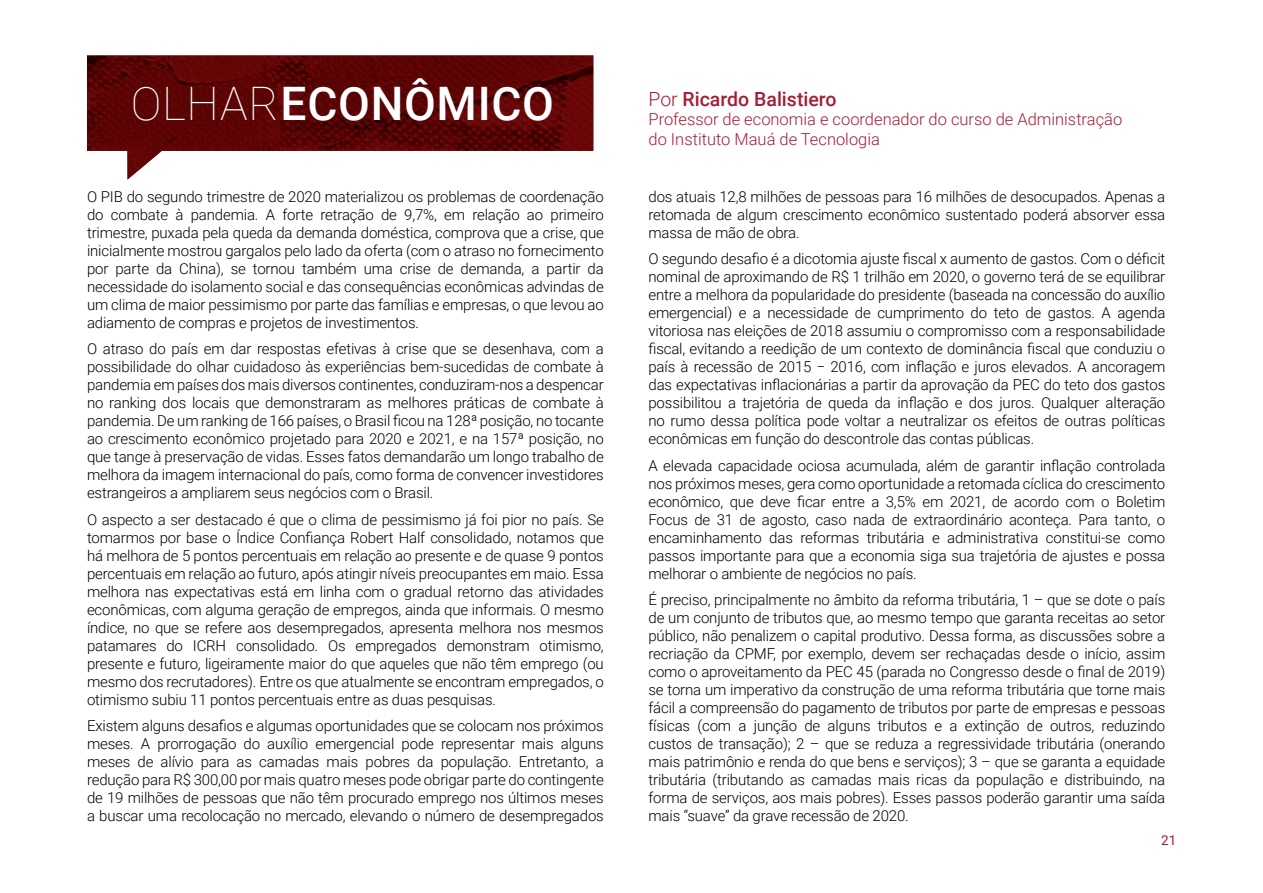
<style>
.page{position:relative;width:1263px;height:893px;background:#fff}
.page>*{position:absolute;margin:0;border:0;box-sizing:border-box;transform-origin:0 0}
.t1{font:500 46.2px "Roboto";letter-spacing:.015em;color:#fff}
.t2{font:500 19.5px "Roboto";color:#a41d36}
.t3{font:300 16.5px/19.8px "Roboto";color:#a41d36}
.t4{font:300 15px/18px "Roboto";letter-spacing:-.01em;color:#000;text-align:justify}
.t5{font:13.5px "Roboto";color:#9e1c36}
.s1{font-weight:100}
.s2{font-weight:300}
</style>
<div class="page">
<img style="left:87px;top:56px;width:506px;height:123px">
<h1 class="t1" style="left:131px;top:71px;width:425px"><span class="s1">OLHAR</span> ECONÔMICO</h1>
<p class="t4" style="left:87px;top:187px;width:518px">O PIB do segundo trimestre de 2020 materializou os problemas de coordenação do combate à pandemia. A forte retração de 9,7%, em relação ao primeiro trimestre, puxada pela queda da demanda doméstica, comprova que a crise, que inicialmente mostrou gargalos pelo lado da oferta (com o atraso no fornecimento por parte da China), se tornou também uma crise de demanda, a partir da necessidade do isolamento social e das consequências econômicas advindas de um clima de maior pessimismo por parte das famílias e empresas, o que levou ao adiamento de compras e projetos de investimentos.</p>
<p class="t4" style="left:87px;top:339px;width:518px">O atraso do país em dar respostas efetivas à crise que se desenhava, com a possibilidade do olhar cuidadoso às experiências bem-sucedidas de combate à pandemia em países dos mais diversos continentes, conduziram-nos a despencar no ranking dos locais que demonstraram as melhores práticas de combate à pandemia. De um ranking de 166 países, o Brasil ficou na 128ª posição, no tocante ao crescimento econômico projetado para 2020 e 2021, e na 157ª posição, no que tange à preservação de vidas. Esses fatos demandarão um longo trabalho de melhora da imagem internacional do país, como forma de convencer investidores estrangeiros a ampliarem seus negócios com o Brasil.</p>
<p class="t4" style="left:87px;top:510px;width:518px">O aspecto a ser destacado é que o clima de pessimismo já foi pior no país. Se tomarmos por base o Índice Confiança Robert Half consolidado, notamos que há melhora de 5 pontos percentuais em relação ao presente e de quase 9 pontos percentuais em relação ao futuro, após atingir níveis preocupantes em maio. Essa melhora nas expectativas está em linha com o gradual retorno das atividades econômicas, com alguma geração de empregos, ainda que informais. O mesmo índice, no que se refere aos desempregados, apresenta melhora nos mesmos patamares do ICRH consolidado. Os empregados demonstram otimismo, presente e futuro, ligeiramente maior do que aqueles que não têm emprego (ou mesmo dos recrutadores). Entre os que atualmente se encontram empregados, o otimismo subiu 11 pontos percentuais entre as duas pesquisas.</p>
<p class="t4" style="left:87px;top:716px;width:518px">Existem alguns desafios e algumas oportunidades que se colocam nos próximos meses. A prorrogação do auxílio emergencial pode representar mais alguns meses de alívio para as camadas mais pobres da população. Entretanto, a redução para R$ 300,00 por mais quatro meses pode obrigar parte do contingente de 19 milhões de pessoas que não têm procurado emprego nos últimos meses a buscar uma recolocação no mercado, elevando o número de desempregados</p>
<h2 class="t2" style="left:648px;top:85px;width:190px"><span class="s2">Por</span> Ricardo Balistiero</h2>
<p class="t3" style="left:648px;top:109px;width:475px">Professor de economia e coordenador do curso de Administração do Instituto Mauá de Tecnologia</p>
<p class="t4" style="left:648px;top:187px;width:518px">dos atuais 12,8 milhões de pessoas para 16 milhões de desocupados. Apenas a retomada de algum crescimento econômico sustentado poderá absorver essa massa de mão de obra.</p>
<p class="t4" style="left:648px;top:249px;width:518px">O segundo desafio é a dicotomia ajuste fiscal x aumento de gastos. Com o déficit nominal de aproximando de R$ 1 trilhão em 2020, o governo terá de se equilibrar entre a melhora da popularidade do presidente (baseada na concessão do auxílio emergencial) e a necessidade de cumprimento do teto de gastos. A agenda vitoriosa nas eleições de 2018 assumiu o compromisso com a responsabilidade fiscal, evitando a reedição de um contexto de dominância fiscal que conduziu o país à recessão de 2015 − 2016, com inflação e juros elevados. A ancoragem das expectativas inflacionárias a partir da aprovação da PEC do teto dos gastos possibilitou a trajetória de queda da inflação e dos juros. Qualquer alteração no rumo dessa política pode voltar a neutralizar os efeitos de outras políticas econômicas em função do descontrole das contas públicas.</p>
<p class="t4" style="left:648px;top:456px;width:518px">A elevada capacidade ociosa acumulada, além de garantir inflação controlada nos próximos meses, gera como oportunidade a retomada cíclica do crescimento econômico, que deve ficar entre a 3,5% em 2021, de acordo com o Boletim Focus de 31 de agosto, caso nada de extraordinário aconteça. Para tanto, o encaminhamento das reformas tributária e administrativa constitui-se como passos importante para que a economia siga sua trajetória de ajustes e possa melhorar o ambiente de negócios no país.</p>
<p class="t4" style="left:648px;top:590px;width:518px">É preciso, principalmente no âmbito da reforma tributária, 1 – que se dote o país de um conjunto de tributos que, ao mesmo tempo que garanta receitas ao setor público, não penalizem o capital produtivo. Dessa forma, as discussões sobre a recriação da CPMF, por exemplo, devem ser rechaçadas desde o início, assim como o aproveitamento da PEC 45 (parada no Congresso desde o final de 2019) se torna um imperativo da construção de uma reforma tributária que torne mais fácil a compreensão do pagamento de tributos por parte de empresas e pessoas físicas (com a junção de alguns tributos e a extinção de outros, reduzindo custos de transação); 2 – que se reduza a regressividade tributária (onerando mais patrimônio e renda do que bens e serviços); 3 – que se garanta a equidade tributária (tributando as camadas mais ricas da população e distribuindo, na forma de serviços, aos mais pobres). Esses passos poderão garantir uma saída mais “suave” da grave recessão de 2020.</p>
<p class="t5" style="left:1161px;top:831px;width:17px">21</p>
</div>
